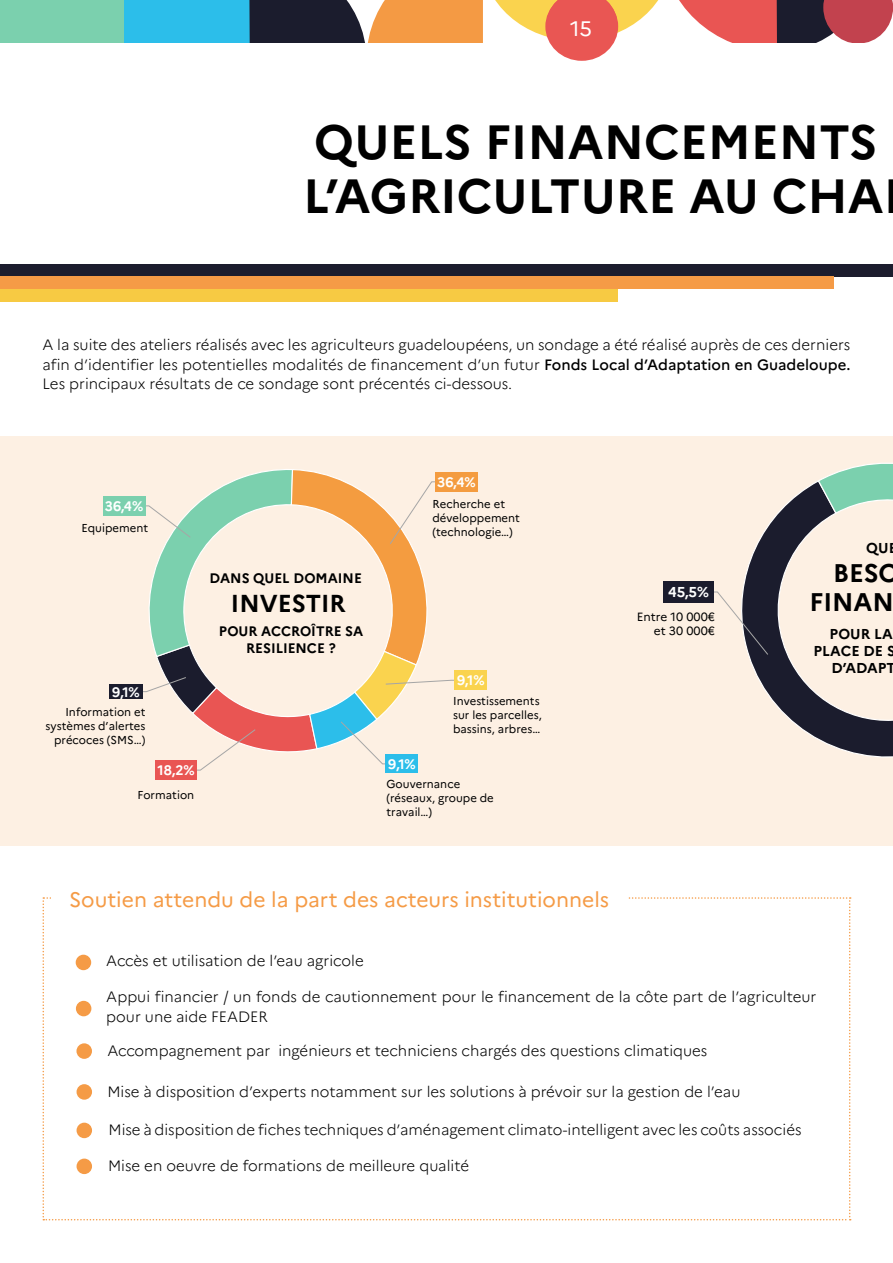
<style>
.page{position:relative;width:893px;height:1263px;background:#fff}
.page>*{position:absolute;margin:0;border:0;box-sizing:border-box;transform-origin:0 0}
.t1{font:700 48px/54px "Marianne";color:#000}
.t2{font:700 25.5px/28.7px "Marianne";color:#000;text-align:right}
.t3{font:700 24.45px "Marianne";color:#000}
.t4{font:21px "Marianne";color:#f59b46}
.t5{font:21px "Marianne";color:#fff}
.t6{font:300 15px/19.5px "Marianne";color:#000;text-align:justify}
.t7{font:700 14.4px/17.2px "Marianne";color:#000;text-align:right}
.t8{font:700 14.4px "Marianne";color:#fff}
.t9{font:700 13.8px/16.5px "Marianne";color:#000;text-align:center}
.t10{font:700 13.8px "Marianne";color:#fff}
.t11{font:12px/14.4px "Marianne";color:#000;text-align:right}
.t12{font:11.4px/13.8px "Marianne";letter-spacing:.005em;color:#000}
.s1{font-weight:500}
</style>
<div class="page">
<div style="left:1px;top:437px;width:892px;height:409px;background:#fdf0e3"></div>
<div style="left:0;top:264px;width:893px;height:12px;background:#1c1d2e"></div>
<div style="left:0;top:276px;width:833px;height:13px;background:#f59b46"></div>
<div style="left:0;top:289px;width:617px;height:12px;background:#f7ca43"></div>
<div style="left:0;top:0;width:124px;height:42px;background:#7bd0ae"></div>
<div style="left:124px;top:0;width:127px;height:42px;background:#2cbeea"></div>
<svg style="left:249px;top:0;width:644px;height:61px"></svg>
<svg style="left:132px;top:469px;width:323px;height:302px"></svg>
<div style="left:155px;top:760px;width:42px;height:20px;background:#e95553"></div>
<div style="left:109px;top:684px;width:34px;height:15px;background:#1b1c2d"></div>
<div style="left:103px;top:496px;width:42px;height:19px;background:#7bd0ae"></div>
<div style="left:435px;top:472px;width:43px;height:19px;background:#f49c40"></div>
<div style="left:455px;top:671px;width:32px;height:19px;background:#fad34e"></div>
<div style="left:386px;top:754px;width:32px;height:19px;background:#2cbeea"></div>
<svg style="left:742px;top:481px;width:151px;height:277px"></svg>
<svg style="left:817px;top:463px;width:76px;height:180px"></svg>
<svg style="left:714px;top:591px;width:55px;height:64px"></svg>
<div style="left:663px;top:581px;width:51px;height:22px;background:#1b1c2d"></div>
<svg style="left:43px;top:897px;width:808px;height:323px"></svg>
<div style="left:51px;top:891px;width:576px;height:21px;background:#fff"></div>
<div style="left:76px;top:955px;width:15px;height:15px;background:#f59b46;border-radius:50%"></div>
<div style="left:76px;top:1001px;width:15px;height:15px;background:#f59b46;border-radius:50%"></div>
<div style="left:76px;top:1043px;width:16px;height:16px;background:#f59b46;border-radius:50%"></div>
<div style="left:77px;top:1084px;width:15px;height:16px;background:#f59b46;border-radius:50%"></div>
<div style="left:77px;top:1123px;width:15px;height:15px;background:#f59b46;border-radius:50%"></div>
<div style="left:77px;top:1158px;width:15px;height:16px;background:#f59b46;border-radius:50%"></div>
<h3 class="t5" style="left:570px;top:16px;width:23px">15</h3>
<h1 class="t1" style="left:303px;top:115px;width:582px">QUELS FINANCEMENTS<br>L’AGRICULTURE AU CHA</h1>
<p class="t6" style="left:43px;top:335px;width:809px">A la suite des ateliers réalisés avec les agriculteurs guadeloupéens, un sondage a été réalisé auprès de ces derniers afin d’identifier les potentielles modalités de financement d’un futur <span class="s1">Fonds Local d’Adaptation en Guadeloupe.<br></span>Les principaux résultats de ce sondage sont précentés ci-dessous.</p>
<p class="t10" style="left:105px;top:497px;width:40px">36,4%</p>
<p class="t12" style="left:81px;top:521px;width:68px">Equipement</p>
<p class="t9" style="left:210px;top:570px;width:154px">DANS QUEL DOMAINE</p>
<p class="t9" style="left:219px;top:623px;width:146px">POUR ACCROÎTRE SA<br>RESILIENCE ?</p>
<h3 class="t3" style="left:231px;top:589px;width:116px">INVESTIR</h3>
<p class="t10" style="left:437px;top:473px;width:40px">36,4%</p>
<p class="t12" style="left:433px;top:497px;width:89px">Recherche et développement (technologie…)</p>
<p class="t10" style="left:457px;top:672px;width:29px">9,1%</p>
<p class="t10" style="left:112px;top:683px;width:29px">9,1%</p>
<p class="t12" style="left:46px;top:705px;width:101px;text-align:right">Information et systèmes d’alertes précoces (SMS…)</p>
<p class="t12" style="left:453px;top:694px;width:90px">Investissements sur les parcelles, bassins, arbres…</p>
<p class="t12" style="left:386px;top:777px;width:109px">Gouvernance (réseaux, groupe de travail…)</p>
<p class="t10" style="left:388px;top:755px;width:29px">9,1%</p>
<p class="t10" style="left:158px;top:762px;width:39px">18,2%</p>
<p class="t12" style="left:138px;top:788px;width:58px">Formation</p>
<h3 class="t4" style="left:69px;top:886px;width:542px">Soutien attendu de la part des acteurs institutionnels</h3>
<p class="t8" style="left:668px;top:583px;width:42px">45,5%</p>
<p class="t11" style="left:637px;top:609px;width:80px">Entre 10 000€ et 30 000€</p>
<p class="t7" style="left:866px;top:539px;width:24px">QU</p>
<h2 class="t2" style="left:809px;top:559px;width:92px">BESO<br>FINAN</h2>
<p class="t7" style="left:813px;top:625px;width:84px">POUR LA<br>PLACE DE S<br>D’ADAPT</p>
<p class="t6" style="left:106px;top:951px;width:259px">Accès et utilisation de l’eau agricole</p>
<p class="t6" style="left:106px;top:987px;width:712px">Appui financier / un fonds de cautionnement pour le financement de la côte part de l’agriculteur pour une aide FEADER</p>
<p class="t6" style="left:107px;top:1041px;width:602px">Accompagnement par ingénieurs et techniciens chargés des questions climatiques</p>
<p class="t6" style="left:107px;top:1081px;width:634px">Mise à disposition d’experts notamment sur les solutions à prévoir sur la gestion de l’eau</p>
<p class="t6" style="left:108px;top:1120px;width:695px">Mise à disposition de fiches techniques d’aménagement climato-intelligent avec les coûts associés</p>
<p class="t6" style="left:108px;top:1156px;width:363px">Mise en oeuvre de formations de meilleure qualité</p>
</div>
